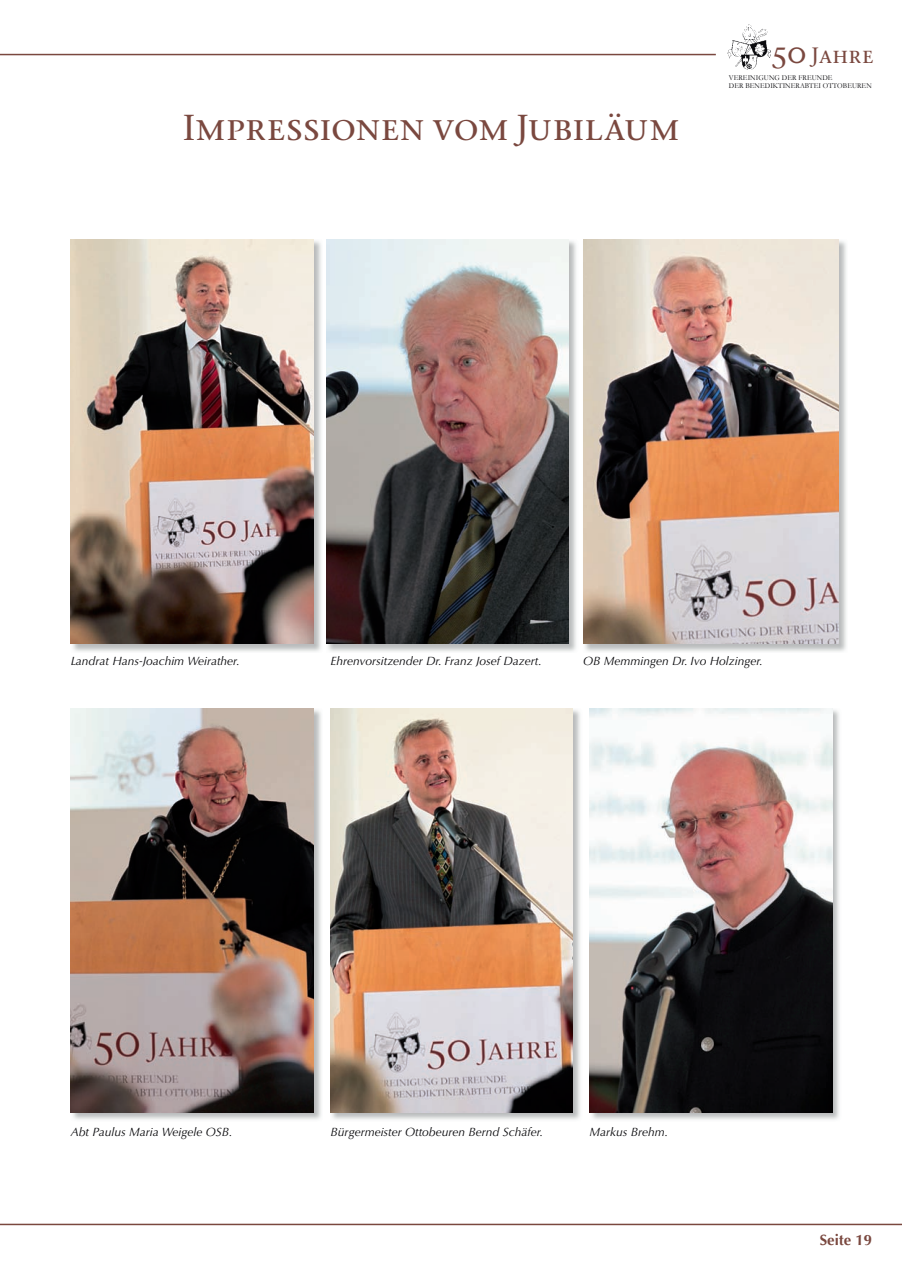
<style>
.page{position:relative;width:902px;height:1272px;background:#fff}
.page>*{position:absolute;margin:0;border:0;box-sizing:border-box;transform-origin:0 0}
.t1{font:500 36px "Stone Serif SCITC";color:#7a483f}
.t2{font:500 22.2px "Stone Serif SCITC";letter-spacing:.01em;color:#7a483f}
.t3{font:700 15px "Optima LT";color:#7a483f}
.t4{font:italic 12px "Optima LT";color:#0b0b0e}
.t5{font:7.5px/8.2px "Garamond";letter-spacing:.01em;color:#0b0b0e;scale:.94 1}
.s1{font-size:30.75px}
</style>
<div class="page">
<hr style="left:0;top:54px;width:715px;height:1px;background:#7a483f">
<img style="left:727px;top:24px;width:43px;height:46px">
<hr style="left:0;top:1223px;width:901px;height:2px;background:#7a483f">
<img style="left:583px;top:239px;width:263px;height:413px">
<img style="left:583px;top:239px;width:255px;height:404px">
<img style="left:71px;top:239px;width:250px;height:413px">
<img style="left:71px;top:239px;width:242px;height:404px">
<img style="left:326px;top:239px;width:250px;height:413px">
<img style="left:326px;top:239px;width:242px;height:404px">
<img style="left:589px;top:708px;width:250px;height:412px">
<img style="left:589px;top:708px;width:243px;height:404px">
<img style="left:71px;top:708px;width:250px;height:412px">
<img style="left:71px;top:708px;width:242px;height:404px">
<img style="left:330px;top:710px;width:250px;height:410px">
<img style="left:330px;top:708px;width:243px;height:404px">
<h2 class="t2" style="left:771px;top:41px;width:104px"><span class="s1">50</span> Jahre</h2>
<h1 class="t1" style="left:183px;top:105px;width:498px">Impressionen vom Jubiläum</h1>
<p class="t5" style="left:728px;top:73px;width:153px">VEREINIGUNG DER FREUNDE<br>DER BENEDIKTINERABTEI OTTOBEUREN</p>
<p class="t4" style="left:71px;top:654px;width:170px">Landrat Hans-Joachim Weirather.</p>
<p class="t4" style="left:330px;top:654px;width:213px">Ehrenvorsitzender Dr. Franz Josef Dazert.</p>
<p class="t4" style="left:583px;top:654px;width:181px">OB Memmingen Dr. Ivo Holzinger.</p>
<p class="t4" style="left:71px;top:1124px;width:163px">Abt Paulus Maria Weigele OSB.</p>
<p class="t4" style="left:330px;top:1124px;width:214px">Bürgermeister Ottobeuren Bernd Schäfer.</p>
<p class="t4" style="left:589px;top:1125px;width:80px">Markus Brehm.</p>
<p class="t3" style="left:819px;top:1230px;width:54px">Seite 19</p>
</div>
